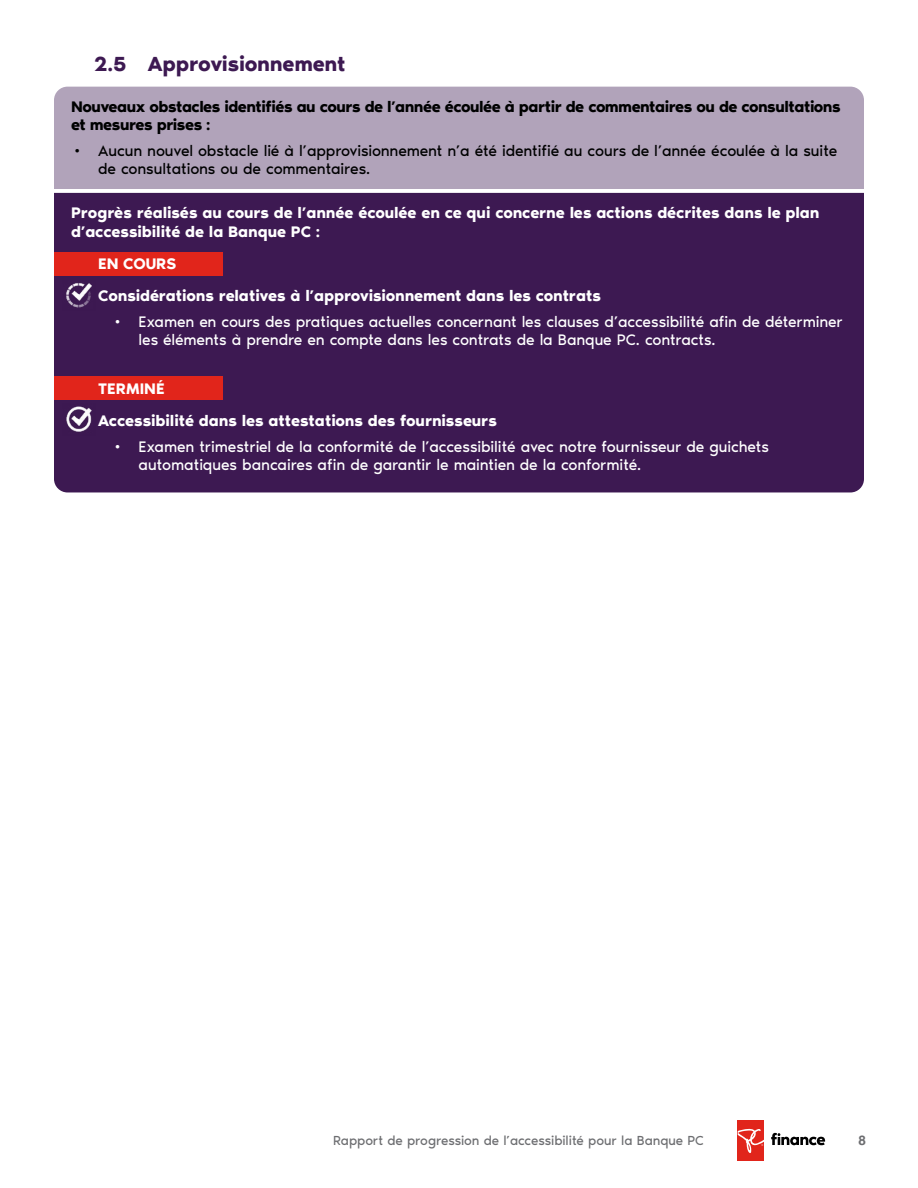
<style>
.page{position:relative;width:918px;height:1188px;background:#fff}
.page>*{position:absolute;margin:0;border:0;box-sizing:border-box;transform-origin:0 0}
.subtitle_h3{font:600 21px "Noir Pro";letter-spacing:-.01em;color:#3d1952}
.t1{font:15.75px/18.6px "Noir Pro";letter-spacing:-.01em;color:#fff}
.Paragraph_Style_1{font:600 15.75px/18.6px "Noir Pro";letter-spacing:-.01em;color:#fff}
.t2{font:15.75px/18.6px "Noir Pro";letter-spacing:-.01em;color:#000101}
.Paragraph_Style_1-2{font:600 15.75px/18.6px "Noir Pro";letter-spacing:-.035em;color:#000101}
.t3{font:13.5px "Noir Pro";letter-spacing:-.01em;color:#6d6e71}
.t4{font:700 13.5px "Helvetica";color:#6d6e71}
</style>
<div class="page">
<div style="left:738px;top:1121px;width:26px;height:40px;background:#e1251b"></div>
<svg style="left:771px;top:1133px;width:54px;height:12px"></svg>
<svg style="left:738px;top:1129px;width:26px;height:24px"></svg>
<div style="left:54px;top:193px;width:810px;height:299px;background:#3d1952"></div>
<div style="left:54px;top:87px;width:810px;height:102px;background:#b1a3ba"></div>
<div style="left:54px;top:376px;width:168px;height:23px;background:#e1251b"></div>
<div style="left:54px;top:252px;width:168px;height:24px;background:#e1251b"></div>
<img style="left:62px;top:403px;width:34px;height:32px">
<img style="left:62px;top:281px;width:34px;height:30px">
<h3 class="subtitle_h3" style="left:94px;top:47px;width:253px">2.5 Approvisionnement</h3>
<p class="Paragraph_Style_1-2" style="left:71px;top:96px;width:771px">Nouveaux obstacles identifiés au cours de l’année écoulée à partir de commentaires ou de consultations et mesures prises :</p>
<p class="t2" style="left:98px;top:140px;width:741px;text-indent:-27px">• Aucun nouvel obstacle lié à l’approvisionnement n’a été identifié au cours de l’année écoulée à la suite de consultations ou de commentaires.</p>
<p class="Paragraph_Style_1" style="left:71px;top:203px;width:750px">Progrès réalisés au cours de l’année écoulée en ce qui concerne les actions décrites dans le plan d’accessibilité de la Banque PC :</p>
<p class="Paragraph_Style_1" style="left:98px;top:253px;width:80px">EN COURS</p>
<p class="Paragraph_Style_1" style="left:71px;top:285px;width:531px">• Considérations relatives à l’approvisionnement dans les contrats</p>
<p class="t1" style="left:139px;top:311px;width:706px;text-indent:-27px">• Examen en cours des pratiques actuelles concernant les clauses d’accessibilité afin de déterminer les éléments à prendre en compte dans les contrats de la Banque PC. contracts.</p>
<p class="Paragraph_Style_1" style="left:98px;top:379px;width:68px">TERMINÉ</p>
<p class="Paragraph_Style_1" style="left:71px;top:411px;width:427px">• Accessibilité dans les attestations des fournisseurs</p>
<p class="t1" style="left:139px;top:436px;width:632px;text-indent:-27px">• Examen trimestriel de la conformité de l’accessibilité avec notre fournisseur de guichets automatiques bancaires afin de garantir le maintien de la conformité.</p>
<p class="t3" style="left:333px;top:1131px;width:372px">Rapport de progression de l’accessibilité pour la Banque PC</p>
<p class="t4" style="left:858px;top:1132px;width:9px">8</p>
</div>
